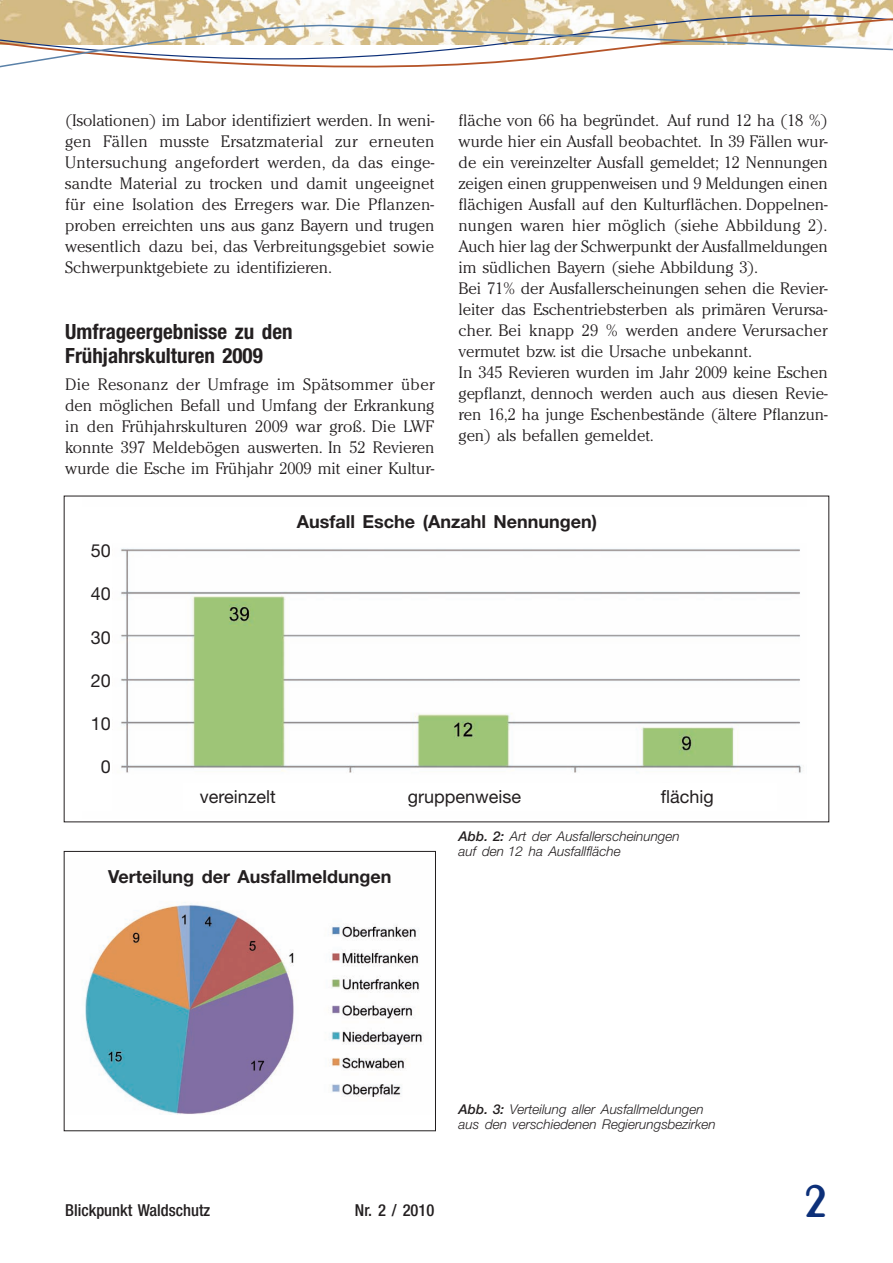
<style>
.page{position:relative;width:893px;height:1263px;background:#fff}
.page>*{position:absolute;margin:0;border:0;box-sizing:border-box;transform-origin:0 0}
.t1{font:700 45px "Template Gothic";color:#0d3079}
.t2{font:700 condensed 21px/24px "Helvetica Neue";color:#231f20}
.t3{font:700 18px "Helvetica Neue";color:#231f20}
.t4{font:18px "Helvetica Neue";color:#231f20}
.t5{font:300 16.5px/21px "Cheltenham";letter-spacing:-.005em;color:#231f20;text-align:justify}
.t6{font:500 condensed 16.5px "Helvetica Neue";color:#231f20}
.t7{font:italic 300 13.5px/15.8px "Helvetica Neue";color:#231f20}
.s1{font-weight:500}
</style>
<div class="page">
<svg style="left:0;top:0;width:893px;height:21px"></svg>
<svg style="left:0;top:21px;width:893px;height:47px"></svg>
<img style="left:121px;top:548px;width:681px;height:225px">
<img style="left:85px;top:902px;width:338px;height:212px">
<div style="left:64px;top:851px;width:372px;height:280px;border:1px solid #231f20"></div>
<p class="t5" style="left:65px;top:111px;width:371px">(Isolationen) im Labor identifiziert werden. In weni&shy;gen Fällen musste Ersatzmaterial zur erneuten Untersuchung angefordert werden, da das einge&shy;sandte Material zu trocken und damit ungeeignet für eine Isolation des Erregers war. Die Pflanzen&shy;proben erreichten uns aus ganz Bayern und trugen wesentlich dazu bei, das Verbreitungsgebiet sowie Schwerpunktgebiete zu identifizieren.</p>
<p class="t2" style="left:65px;top:322px;width:229px">Umfrageergebnisse zu den<br>Frühjahrskulturen 2009</p>
<p class="t5" style="left:65px;top:375px;width:371px">Die Resonanz der Umfrage im Spätsommer über den möglichen Befall und Umfang der Erkrankung in den Frühjahrskulturen 2009 war groß. Die LWF konnte 397 Meldebögen auswerten. In 52 Revieren wurde die Esche im Frühjahr 2009 mit einer Kultur-</p>
<p class="t5" style="left:459px;top:111px;width:371px;text-align:left">fläche von 66 ha begründet. Auf rund 12 ha (18 %) wurde hier ein Ausfall beobachtet. In 39 Fällen wur&shy;de ein vereinzelter Ausfall gemeldet; 12 Nennungen zeigen einen gruppenweisen und 9 Meldungen einen flächigen Ausfall auf den Kulturflächen. Doppelnen&shy;nungen waren hier möglich (siehe Abbildung 2).<br>Auch hier lag der Schwerpunkt der Ausfallmeldungen im südlichen Bayern (siehe Abbildung 3).<br>Bei 71% der Ausfallerscheinungen sehen die Revier&shy;leiter das Eschentriebsterben als primären Verursa&shy;cher. Bei knapp 29 % werden andere Verursacher vermutet bzw. ist die Ursache unbekannt.<br>In 345 Revieren wurden im Jahr 2009 keine Eschen gepflanzt, dennoch werden auch aus diesen Revie&shy;ren 16,2 ha junge Eschenbestände (ältere Pflanzun&shy;gen) als befallen gemeldet.</p>
<p class="t4" style="left:91px;top:544px;width:22px">50</p>
<p class="t4" style="left:91px;top:588px;width:22px">40</p>
<p class="t4" style="left:91px;top:631px;width:22px">30</p>
<p class="t4" style="left:91px;top:674px;width:22px">20</p>
<p class="t4" style="left:91px;top:717px;width:22px">10</p>
<p class="t4" style="left:101px;top:760px;width:12px">0</p>
<p class="t3" style="left:297px;top:515px;width:302px">Ausfall Esche (Anzahl Nennungen)</p>
<p class="t4" style="left:200px;top:790px;width:77px">vereinzelt</p>
<p class="t4" style="left:408px;top:790px;width:115px">gruppenweise</p>
<p class="t4" style="left:661px;top:790px;width:54px">flächig</p>
<p class="t7" style="left:459px;top:829px;width:223px"><span class="s1">Abb. 2:</span> Art der Ausfallerscheinungen auf den 12 ha Ausfallfläche</p>
<p class="t3" style="left:108px;top:870px;width:285px">Verteilung der Ausfallmeldungen</p>
<p class="t7" style="left:459px;top:1102px;width:258px"><span class="s1">Abb. 3:</span> Verteilung aller Ausfallmeldungen aus den verschiedenen Regierungsbezirken</p>
<p class="t6" style="left:65px;top:1204px;width:147px">Blickpunkt Waldschutz</p>
<p class="t6" style="left:355px;top:1204px;width:81px">Nr. 2 / 2010</p>
<h1 class="t1" style="left:803px;top:1175px;width:26px">2</h1>
</div>
